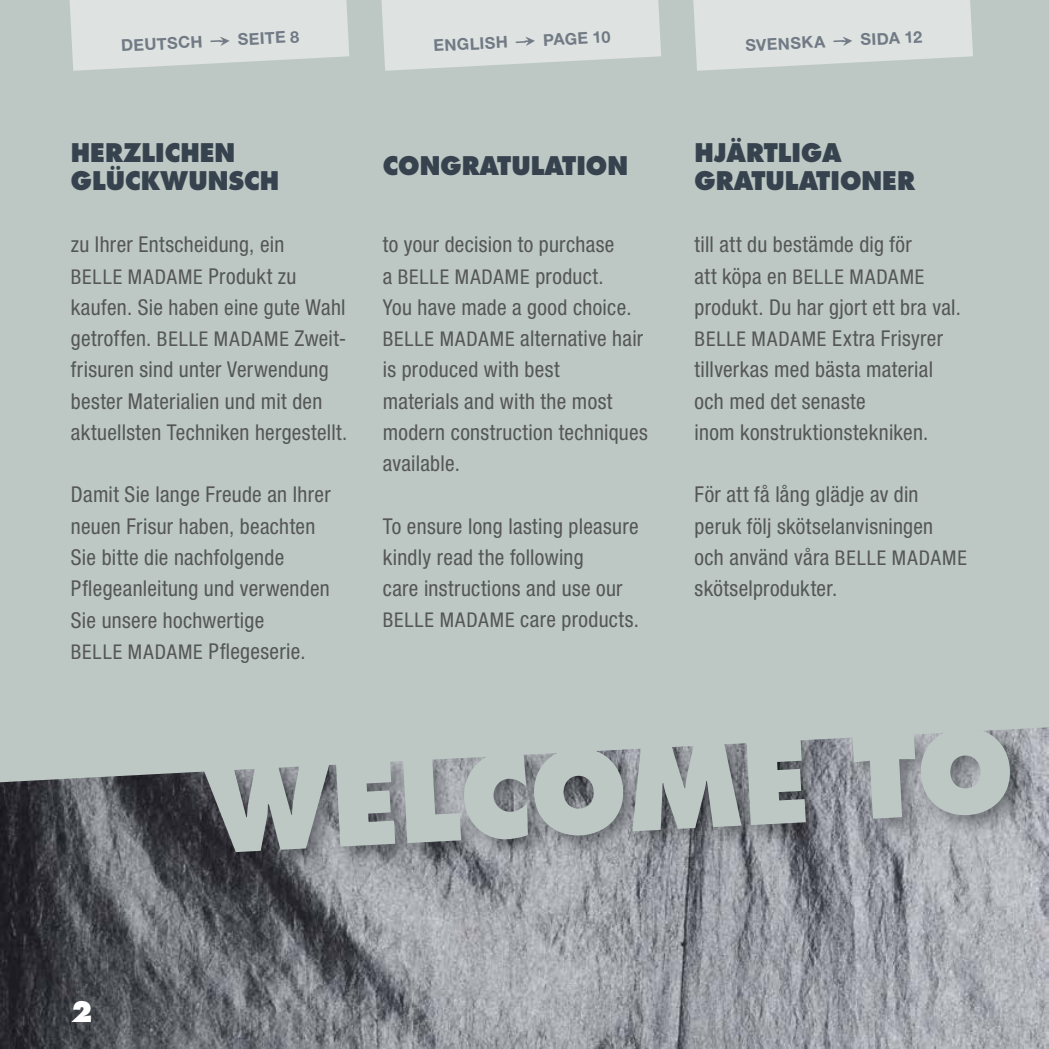
<style>
.page{position:relative;width:1049px;height:1049px;background:#fff}
.page>*{position:absolute;margin:0;border:0;box-sizing:border-box;transform-origin:0 0}
.t1{font:800 112.5px "Futura Std";color:#bdc8c4;scale:.95 1}
.t2{font:800 27.5px "Futura Std";color:#fff;scale:.95 1}
.t3{font:800 25px/27.5px "Futura Std";color:#36424e;scale:.95 1}
.t4{font:condensed 22px/31.2px "Helvetica Neue LT Std";letter-spacing:.015em;color:#555756}
.t5{font:condensed 20.25px "Helvetica Neue LT Std";letter-spacing:.05em;color:#555756}
.t6{font:700 16.25px "Helvetica Neue LT Std";color:#717a85}
.s1{font-size:22px}
.s2{font-size:20.25px}
</style>
<div class="page">
<img style="left:0;top:782px;width:1049px;height:267px">
<img style="left:196px;top:782px;width:853px;height:93px">
<div style="left:0;top:0;width:1049px;height:782px;background:#bdc8c4"></div>
<svg style="left:70px;top:0;width:279px;height:71px;background:#dadfdd"></svg>
<svg style="left:381px;top:0;width:280px;height:71px;background:#dadfdd"></svg>
<svg style="left:693px;top:0;width:280px;height:71px;background:#dadfdd"></svg>
<p class="t6" style="left:121px;top:36px;width:180px;rotate:-3deg">DEUTSCH ⎯→ SEITE 8</p>
<p class="t6" style="left:433px;top:36px;width:179px;rotate:-3deg">ENGLISH ⎯→ PAGE 10</p>
<p class="t6" style="left:745px;top:36px;width:179px;rotate:-3deg">SVENSKA ⎯→ SIDA 12</p>
<p class="t3" style="left:71px;top:139px;width:221px">HERZLICHEN<br>GLÜCKWUNSCH</p>
<p class="t4" style="left:71px;top:229px;width:215px">zu Ihrer Entscheidung, ein</p>
<p class="t5" style="left:71px;top:265px;width:227px">BELLE MADAME <span class="s1">Produkt zu</span></p>
<p class="t4" style="left:71px;top:291px;width:278px">kaufen. Sie haben eine gute Wahl getroffen. <span class="s2">BELLE MADAME</span> Zweit&shy;frisuren sind unter Verwendung bester Materialien und mit den aktu ellsten Techniken hergestellt.</p>
<p class="t4" style="left:71px;top:479px;width:261px">Damit Sie lange Freude an Ihrer neuen Frisur haben, beachten<br>Sie bitte die nachfolgende<br>Pflege anleitung und verwenden<br>Sie unsere hoch wertige<br><span class="s2">BELLE MADAME</span> Pflege serie.</p>
<p class="t3" style="left:383px;top:152px;width:260px">CONGRATULATION</p>
<p class="t4" style="left:383px;top:229px;width:233px">to your decision to purchase</p>
<p class="t5" style="left:383px;top:265px;width:222px"><span class="s1">a</span> BELLE MADAME <span class="s1">product.</span></p>
<p class="t4" style="left:383px;top:291px;width:267px">You have made a good choice.<br><span class="s2">BELLE MADAME</span> alternative hair is produced with best<br>materials and with the most modern construction techniques available.</p>
<p class="t4" style="left:383px;top:510px;width:258px">To ensure long lasting pleasure kindly read the following<br>care instructions and use our<br><span class="s2">BELLE MADAME</span> care products.</p>
<p class="t3" style="left:694px;top:139px;width:234px">HJÄRTLIGA<br>GRATULATIONER</p>
<p class="t4" style="left:694px;top:229px;width:219px">till att du bestämde dig för</p>
<p class="t5" style="left:694px;top:265px;width:231px"><span class="s1">att köpa en</span> BELLE MADAME</p>
<p class="t4" style="left:694px;top:291px;width:268px">produkt. Du har gjort ett bra val.<br><span class="s2">BELLE MADAME</span> Extra Frisyrer tillverkas med bästa material och med det senaste<br>inom konstruktions tekniken.</p>
<p class="t4" style="left:694px;top:479px;width:274px">För att få lång glädje av din peruk följ skötsel anvisningen och använd våra <span class="s2">BELLE MADAME </span>skötselprodukter.</p>
<p class="t2" style="left:71px;top:994px;width:24px">2</p>
<h1 class="t1" style="left:202px;top:740px;width:853px;rotate:-3deg">WELCOME TO</h1>
</div>
